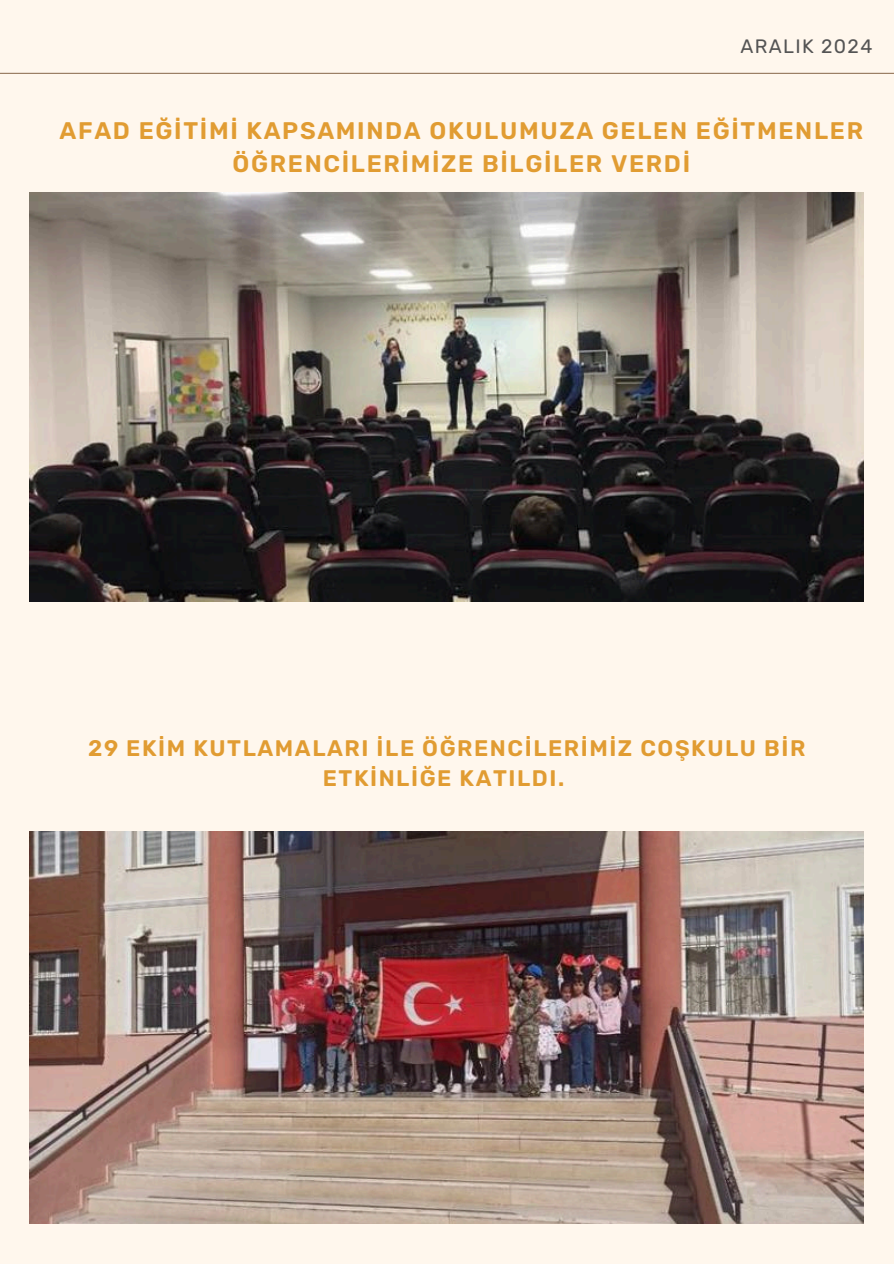
<style>
.page{position:relative;width:894px;height:1264px;background:#fff}
.page>*{position:absolute;margin:0;border:0;box-sizing:border-box;transform-origin:0 0}
.t1{font:600 24px/32.7px "Rubik";letter-spacing:.07em;color:#e19c32;text-align:center}
.t2{font:600 22.5px/30.3px "Rubik";letter-spacing:.07em;color:#e19c32;text-align:center}
.t3{font:19.35px "Rubik";letter-spacing:.07em;color:#545454}
</style>
<div class="page">
<div style="left:0;top:0;width:893px;height:1263px;background:#fff7ed"></div>
<hr style="left:0;top:73px;width:893px;height:1px;background:#94765b">
<img style="left:30px;top:193px;width:833px;height:408px">
<img style="left:30px;top:831px;width:833px;height:392px">
<p class="t3" style="left:740px;top:35px;width:133px">ARALIK 2024</p>
<p class="t1" style="left:59px;top:115px;width:804px">AFAD EĞİTİMİ KAPSAMINDA OKULUMUZA GELEN EĞİTMENLER<br>ÖĞRENCİLERİMİZE BİLGİLER VERDİ</p>
<p class="t2" style="left:88px;top:733px;width:718px">29 EKİM KUTLAMALARI İLE ÖĞRENCİLERİMİZ COŞKULU BİR<br>ETKİNLİĞE KATILDI.</p>
</div>
